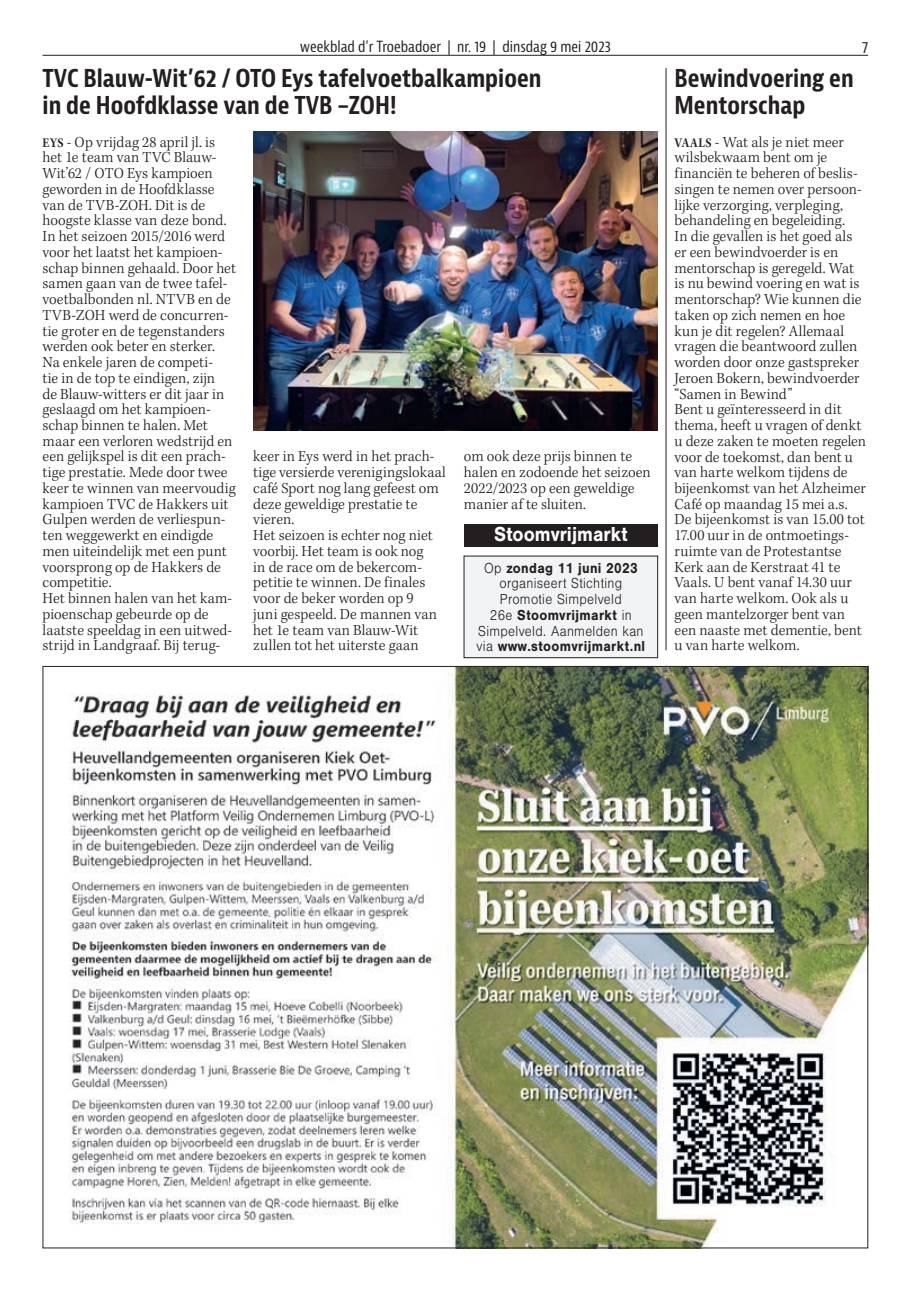
<style>
.page{position:relative;width:915px;height:1293px;background:#fff}
.page>*{position:absolute;margin:0;border:0;box-sizing:border-box;transform-origin:0 0}
.t1{font:700 condensed 24px/27px "Bernina Sans";color:#231f20}
.t2{font:700 21px "Nimbus San";color:#fff;scale:.9 1}
.t3{font:300 15.75px/15.8px "Kepler Std";letter-spacing:.005em;color:#231f20}
.t4{font:condensed 15.75px "Bernina Sans";color:#231f20}
.t5{font:300 15px/15.8px "Nimbus San";letter-spacing:.025em;color:#231f20;text-align:center;scale:.9 1}
.t6{font:condensed 15px "Bernina Sans";color:#231f20}
.s1{font-weight:600;font-size:13.5px}
.s2{font-weight:700}
</style>
<div class="page">
<hr style="left:43px;top:55px;width:824px;height:1px;background:#231f20">
<img style="left:69px;top:668px;width:796px;height:578px">
<img style="left:253px;top:131px;width:404px;height:299px">
<hr style="left:665px;top:68px;width:1px;height:582px;background:#231f20">
<div style="left:464px;top:524px;width:193px;height:23px;background:#231f20"></div>
<div style="left:464px;top:556px;width:193px;height:102px;background:#f2f3f4"></div>
<div style="left:463px;top:556px;width:194px;height:102px;border:1px solid #231f20"></div>
<p class="t6" style="left:300px;top:38px;width:312px">weekblad d’r Troebadoer | nr. 19 | dinsdag 9 mei 2023</p>
<p class="t4" style="left:861px;top:38px;width:8px">7</p>
<h1 class="t1" style="left:43px;top:66px;width:500px">TVC Blauw-Wit’62 / OTO Eys tafelvoetbalkampioen in de Hoofdklasse van de TVB –ZOH!</h1>
<p class="t3" style="left:43px;top:135px;width:195px"><span class="s1">EYS</span> - Op vrijdag 28 april jl. is het 1e team van TVC Blauw-<br>Wit’62 / OTO Eys kampioen geworden in de Hoofdklasse van de TVB-ZOH. Dit is de hoogste klasse van deze bond.<br>In het seizoen 2015/2016 werd voor het laatst het kampioen&shy;schap binnen gehaald. Door het samen gaan van de twee tafel&shy;voetbalbonden nl. NTVB en de<br>TVB-ZOH werd de concurren&shy;tie groter en de tegenstanders werden ook beter en sterker.<br>Na enkele jaren de competi-<br>tie in de top te eindigen, zijn<br>de Blauw-witters er dit jaar in geslaagd om het kampioen&shy;schap binnen te halen. Met maar een verloren wedstrijd en een gelijkspel is dit een prach&shy;tige prestatie. Mede door twee keer te winnen van meervoudig kampioen TVC de Hakkers uit<br>Gulpen werden de verliespun&shy;ten weggewerkt en eindigde men uiteindelijk met een punt voorsprong op de Hakkers de competitie.<br>Het binnen halen van het kam&shy;pioenschap gebeurde op de laatste speeldag in een uitwed&shy;strijd in Landgraaf. Bij terug-</p>
<p class="t3" style="left:253px;top:449px;width:194px">keer in Eys werd in het prach&shy;tige versierde verenigingslokaal café Sport nog lang gefeest om deze geweldige prestatie te vieren.<br>Het seizoen is echter nog niet voorbij. Het team is ook nog<br>in de race om de bekercom&shy;petitie te winnen. De finales voor de beker worden op 9<br>juni gespeeld. De mannen van het 1e team van Blauw-Wit zullen tot het uiterste gaan</p>
<p class="t3" style="left:463px;top:449px;width:188px">om ook deze prijs binnen te halen en zodoende het seizoen<br>2022/2023 op een geweldige manier af te sluiten.</p>
<h2 class="t2" style="left:494px;top:522px;width:150px">Stoomvrijmarkt</h2>
<p class="t5" style="left:476px;top:560px;width:189px">Op <span class="s2">zondag 11 juni 2023 </span>organiseert Stichting<br>Promotie Simpelveld<br>26e <span class="s2">Stoomvrijmarkt</span> in<br>Simpelveld. Aanmelden kan via <span class="s2">www.stoomvrijmarkt.nl</span></p>
<h1 class="t1" style="left:674px;top:66px;width:181px">Bewindvoering en<br>Mentorschap</h1>
<p class="t3" style="left:674px;top:135px;width:193px"><span class="s1">VAALS</span> - Wat als je niet meer wilsbekwaam bent om je financiën te beheren of beslis&shy;singen te nemen over persoon&shy;lijke verzorging, verpleging, behandeling en begeleiding.<br>In die gevallen is het goed als er een bewindvoerder is en mentorschap is geregeld. Wat is nu bewind voering en wat is mentorschap? Wie kunnen die taken op zich nemen en hoe kun je dit regelen? Allemaal vragen die beantwoord zullen worden door onze gastspreker<br>Jeroen Bokern, bewindvoerder “Samen in Bewind”<br>Bent u geïnteresseerd in dit thema, heeft u vragen of denkt u deze zaken te moeten regelen voor de toekomst, dan bent u van harte welkom tijdens de bijeenkomst van het Alzheimer<br>Café op maandag 15 mei a.s.<br>De bijeenkomst is van 15.00 tot<br>17.00 uur in de ontmoetings&shy;ruimte van de Protestantse<br>Kerk aan de Kerstraat 41 te<br>Vaals. U bent vanaf 14.30 uur van harte welkom. Ook als u geen mantelzorger bent van een naaste met dementie, bent u van harte welkom.</p>
</div>
